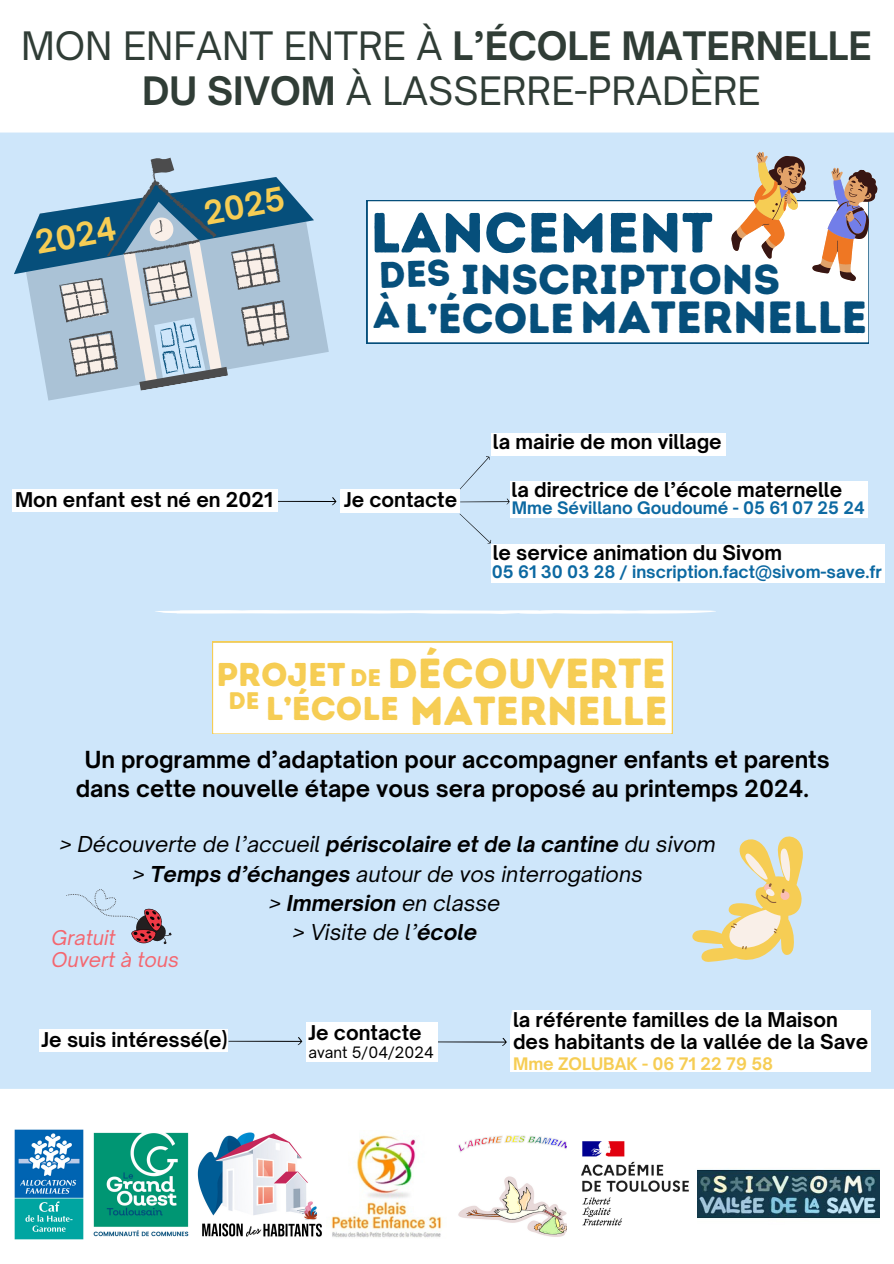
<style>
.page{position:relative;width:894px;height:1264px;background:#fff}
.page>*{position:absolute;margin:0;border:0;box-sizing:border-box;transform-origin:0 0}
.t1{font:56.4px "Intro Rust Base";color:#064f7b}
.t2{font:45.15px "Intro Rust Base";color:#064f7b}
.t3{font:42px "Intro Rust Base";color:#f6cd54}
.t4{font:41.85px "Intro Rust Base";color:#064f7b}
.t5{font:40.5px "Intro Rust Base";color:#f6cd54}
.t6{font:700 37.5px "Open Sauce One";color:#303d36}
.t7{font:37.5px "Open Sauce One";color:#303d36}
.t8{font:33px "Intro Rust Base";color:#f6cd54}
.t9{font:700 31.2px "Open Sauce One";color:#f6cd54}
.t10{font:24px "Intro Rust Base";color:#f6cd54}
.t11{font:700 22.5px "Open Sauce One";color:#000}
.t12{font:italic 21px "Open Sauce One";color:#000}
.t13{font:700 19.5px "Open Sauce One";color:#000}
.t14{font:italic 19.5px/22.5px "Open Sauce One";color:#f4666f}
.t15{font:700 16.5px "Open Sauce One";color:#0c69a2}
.t16{font:700 16.5px "Open Sauce One";color:#f6cd54}
.t17{font:15px "Open Sauce One";color:#000}
.s1{font-weight:400}
.s2{font-weight:700}
.s3{font-size:41.85px}
</style>
<div class="page">
<div style="left:0;top:132px;width:893px;height:956px;background:#cee6fa"></div>
<svg style="left:366px;top:200px;width:502px;height:143px"></svg>
<svg style="left:277px;top:495px;width:59px;height:11px"></svg>
<svg style="left:457px;top:454px;width:34px;height:36px"></svg>
<img style="left:13px;top:490px;width:264px;height:21px">
<img style="left:340px;top:490px;width:119px;height:22px">
<img style="left:510px;top:481px;width:357px;height:36px">
<svg style="left:460px;top:497px;width:49px;height:8px"></svg>
<svg style="left:458px;top:511px;width:34px;height:34px"></svg>
<div style="left:2px;top:156px;width:335px;height:252px;background:#cee6fa"></div>
<svg style="left:2px;top:156px;width:334px;height:244px;background:#bdd7ec"></svg>
<svg style="left:40px;top:140px;width:255px;height:261px;background:#9cb7ca"></svg>
<img style="left:14px;top:1129px;width:69px;height:110px">
<img style="left:93px;top:1132px;width:96px;height:105px">
<img style="left:197px;top:1132px;width:246px;height:106px">
<img style="left:491px;top:433px;width:234px;height:22px">
<img style="left:491px;top:544px;width:393px;height:38px">
<svg style="left:672px;top:813px;width:175px;height:186px;background:#d6e2de"></svg>
<svg style="left:437px;top:1035px;width:69px;height:11px"></svg>
<img style="left:40px;top:1029px;width:187px;height:22px">
<img style="left:510px;top:1010px;width:360px;height:61px">
<img style="left:307px;top:1022px;width:130px;height:39px">
<svg style="left:228px;top:1034px;width:74px;height:11px"></svg>
<svg style="left:727px;top:146px;width:153px;height:136px"></svg>
<svg style="left:212px;top:641px;width:460px;height:93px"></svg>
<svg style="left:66px;top:871px;width:109px;height:82px;background:#c5d3e5"></svg>
<svg style="left:152px;top:609px;width:580px;height:5px"></svg>
<img style="left:458px;top:1135px;width:109px;height:102px">
<img style="left:581px;top:1141px;width:108px;height:85px">
<img style="left:697px;top:1169px;width:182px;height:50px">
<svg style="left:373px;top:259px;width:76px;height:69px"></svg>
<p class="t6" style="left:21px;top:23px;width:851px"><span class="s1">MON ENFANT ENTRE À</span> L’ÉCOLE MATERNELLE</p>
<p class="t7" style="left:142px;top:67px;width:620px"><span class="s2">DU SIVOM</span> À LASSERRE-PRADÈRE</p>
<p class="t9" style="left:32px;top:223px;width:83px;rotate:-10deg">2024</p>
<p class="t9" style="left:201px;top:193px;width:83px;rotate:-10deg">2025</p>
<p class="t1" style="left:370px;top:199px;width:344px">LANCEMENT</p>
<p class="t4" style="left:460px;top:254px;width:321px">INSCRIPTIONS</p>
<p class="t2" style="left:404px;top:290px;width:464px"><span class="s3">L’ÉCOLE</span>MATERNELLE</p>
<p class="t13" style="left:493px;top:429px;width:230px">la mairie de mon village</p>
<p class="t13" style="left:15px;top:488px;width:259px">Mon enfant est né en 2021</p>
<p class="t13" style="left:344px;top:488px;width:115px">Je contacte</p>
<p class="t13" style="left:511px;top:477px;width:332px">la directrice de l’école maternelle</p>
<p class="t15" style="left:511px;top:497px;width:354px">Mme Sévillano Goudoumé - 05 61 07 25 24</p>
<p class="t13" style="left:492px;top:540px;width:291px">le service animation du Sivom</p>
<p class="t15" style="left:491px;top:562px;width:391px">05 61 30 03 28 / inscription.fact@sivom-save.fr</p>
<h6 class="t3" style="left:387px;top:647px;width:280px">DÉCOUVERTE</h6>
<p class="t8" style="left:216px;top:654px;width:130px">PROJET</p>
<p class="t10" style="left:350px;top:662px;width:33px">DE</p>
<h4 class="t10" style="left:228px;top:686px;width:33px">DE</h4>
<p class="t8" style="left:265px;top:689px;width:135px">L’ÉCOLE</p>
<p class="t5" style="left:410px;top:686px;width:259px">MATERNELLE</p>
<p class="t11" style="left:85px;top:746px;width:746px">Un programme d’adaptation pour accompagner enfants et parents</p>
<h2 class="t11" style="left:76px;top:774px;width:734px">dans cette nouvelle étape vous sera proposé au printemps 2024.</h2>
<h5 class="t12" style="left:60px;top:831px;width:657px">&gt; Découverte de l’accueil <span class="s2">périscolaire et de la cantine</span> du sivom</h5>
<p class="t12" style="left:133px;top:860px;width:511px">&gt; <span class="s2">Temps d’échanges</span> autour de vos interrogations</p>
<p class="t12" style="left:269px;top:889px;width:233px">&gt; <span class="s2">Immersion</span> en classe</p>
<h1 class="t12" style="left:293px;top:919px;width:186px">&gt; Visite de l’<span class="s2">école</span></h1>
<p class="t14" style="left:52px;top:925px;width:129px">Gratuit<br>Ouvert à tous</p>
<h5 class="t13" style="left:42px;top:1027px;width:187px">Je suis intéressé(e)</h5>
<p class="t13" style="left:308px;top:1020px;width:115px">Je contacte</p>
<p class="t17" style="left:308px;top:1042px;width:127px">avant 5/04/2024</p>
<p class="t13" style="left:513px;top:1007px;width:326px">la référente familles de la Maison</p>
<p class="t13" style="left:513px;top:1029px;width:357px">des habitants de la vallée de la Save</p>
<p class="t16" style="left:513px;top:1053px;width:262px">Mme ZOLUBAK - 06 71 22 79 58</p>
</div>
